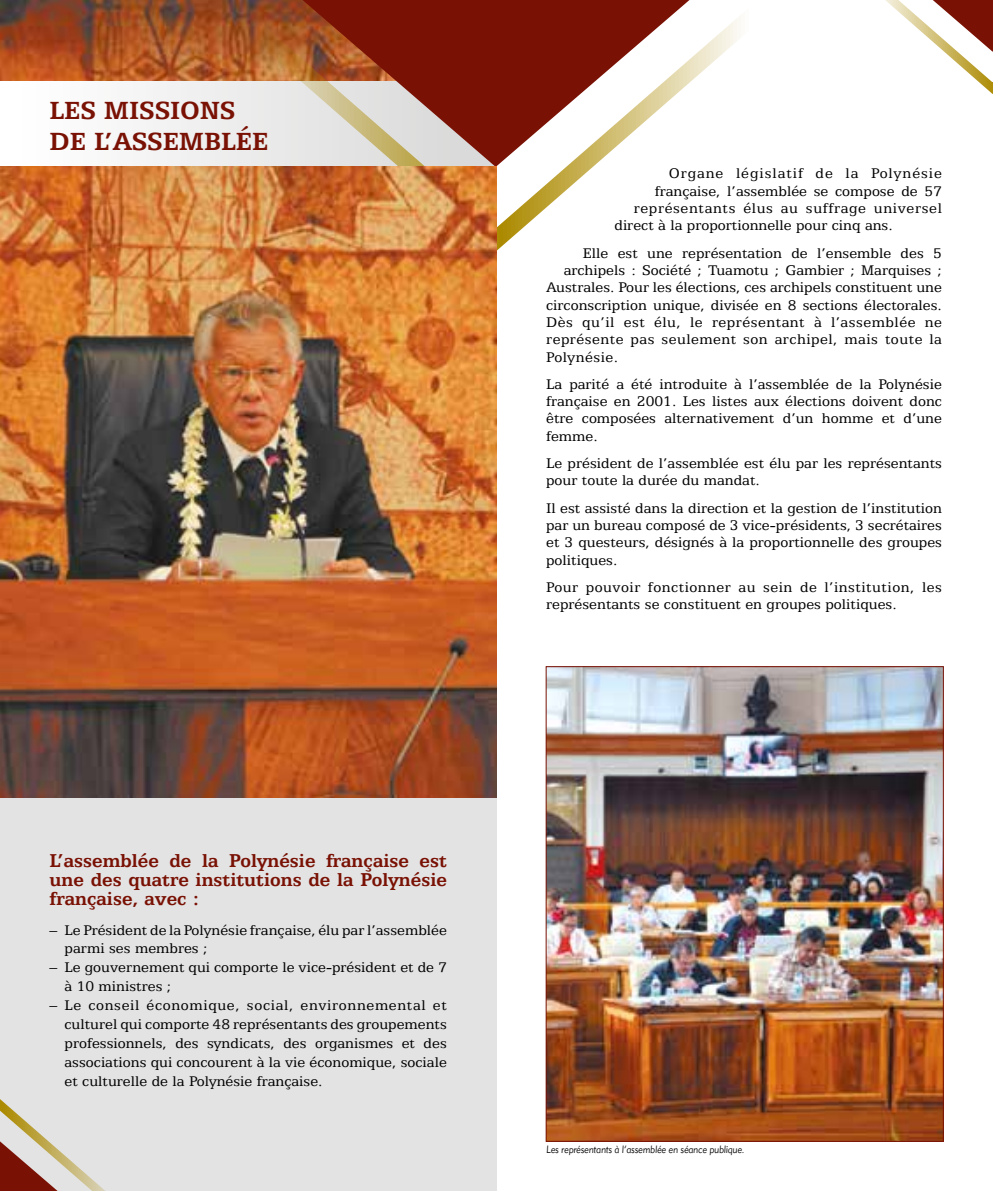
<style>
.page{position:relative;width:993px;height:1191px;background:#fff}
.page>*{position:absolute;margin:0;border:0;box-sizing:border-box;transform-origin:0 0}
.t1{font:700 28px/30.8px "Egyptian 505 BT";color:#791104}
.t2{font:700 21px/19.2px "Egyptian 505 BT";color:#791104;text-align:justify}
.t3{font:15.75px/17.3px "Egyptian 505 BT";color:#000}
.t4{font:15.75px "Egyptian 505 BT";letter-spacing:.03em;color:#000}
.t5{font:15.75px "Egyptian 505 BT";letter-spacing:.04em;color:#000}
.t6{font:15.75px "Egyptian 505 BT";letter-spacing:.06em;color:#000}
.t7{font:10.5px "Geometric 415 BT Lite A";color:#0a0a0a;scale:.84 1}
</style>
<div class="page">
<div style="left:0;top:665px;width:496px;height:526px;background:#e3e3e3"></div>
<svg style="left:0;top:0;width:741px;height:253px"></svg>
<svg style="left:302px;top:0;width:387px;height:167px"></svg>
<svg style="left:0;top:1099px;width:105px;height:92px"></svg>
<img style="left:547px;top:668px;width:394px;height:471px">
<svg style="left:885px;top:0;width:107px;height:94px"></svg>
<img style="left:0;top:166px;width:496px;height:631px">
<h1 class="t1" style="left:50px;top:95px;width:220px">LES MISSIONS<br>DE L’ASSEMBLÉE</h1>
<h2 class="t2" style="left:50px;top:850px;width:398px">L’assemblée de la Polynésie française est une des quatre institutions de la Polynésie française, avec :</h2>
<p class="t3" style="left:64px;top:920px;width:384px;line-height:18.9px;text-indent:-15px">– Le Président de la Polynésie française, élu par l’assemblée parmi ses membres ;</p>
<p class="t3" style="left:64px;top:957px;width:383px;line-height:18.9px;text-indent:-15px">– Le gouvernement qui comporte le vice-président et de 7 à 10 ministres ;</p>
<p class="t3" style="left:64px;top:995px;width:384px;line-height:18.9px;text-align:justify;text-indent:-15px">– Le conseil économique, social, environnemental et culturel qui comporte 48 représentants des groupements professionnels, des syndicats, des organismes et des associations qui concourent à la vie économique, sociale et culturelle de la Polynésie française.</p>
<p class="t6" style="left:668px;top:164px;width:275px">Organe législatif de la Polynésie</p>
<p class="t3" style="left:654px;top:182px;width:289px">française, l’assemblée se compose de 57</p>
<p class="t5" style="left:633px;top:199px;width:310px">représentants élus au suffrage universel</p>
<p class="t3" style="left:614px;top:216px;width:280px">direct à la proportionnelle pour cinq ans.</p>
<p class="t3" style="left:582px;top:244px;width:360px">Elle est une représentation de l’ensemble des 5</p>
<p class="t3" style="left:563px;top:261px;width:379px">archipels : Société ; Tuamotu ; Gambier ; Marquises ;</p>
<p class="t3" style="left:546px;top:278px;width:397px">Australes. Pour les élections, ces archipels constituent une</p>
<p class="t3" style="left:546px;top:296px;width:397px">circonscription unique, divisée en 8 sections électorales.</p>
<p class="t4" style="left:546px;top:313px;width:397px">Dès qu’il est élu, le représentant à l’assemblée ne</p>
<p class="t4" style="left:546px;top:330px;width:397px">représente pas seulement son archipel, mais toute la</p>
<p class="t4" style="left:546px;top:347px;width:73px">Polynésie.</p>
<p class="t3" style="left:546px;top:375px;width:397px;text-align:justify">La parité a été introduite à l’assemblée de la Polynésie française en 2001. Les listes aux élections doivent donc être composées alternativement d’un homme et d’une femme.</p>
<p class="t3" style="left:546px;top:454px;width:397px">Le président de l’assemblée est élu par les représentants pour toute la durée du mandat.</p>
<p class="t3" style="left:546px;top:499px;width:397px;text-align:justify">Il est assisté dans la direction et la gestion de l’institution par un bureau composé de 3 vice-présidents, 3 secrétaires et 3 questeurs, désignés à la proportionnelle des groupes politiques.</p>
<p class="t3" style="left:546px;top:578px;width:397px">Pour pouvoir fonctionner au sein de l’institution, les représentants se constituent en groupes politiques.</p>
<p class="t7" style="left:546px;top:1143px;width:238px">Les représentants à l’assemblée en séance publique.</p>
</div>
